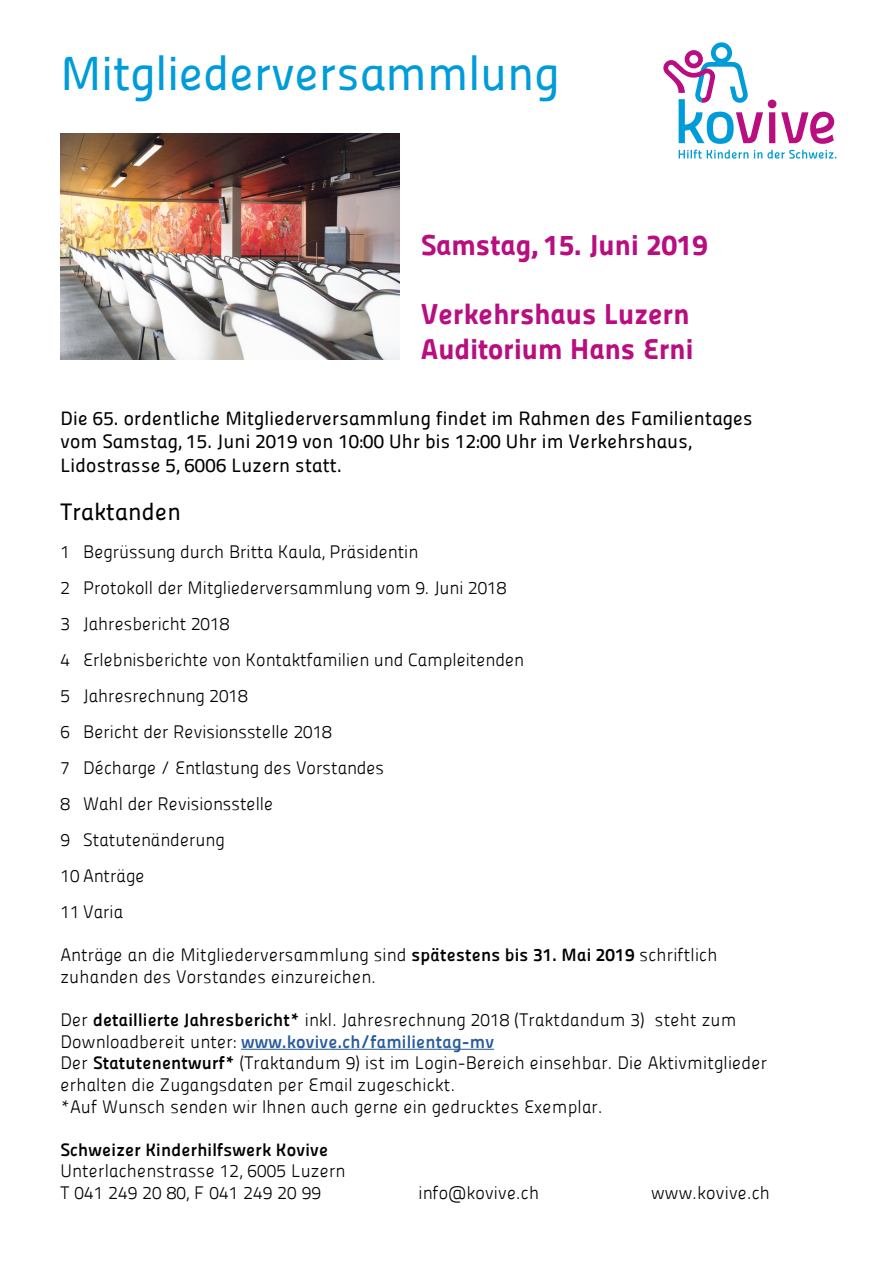
<style>
.page{position:relative;width:893px;height:1263px;background:#fff}
.page>*{position:absolute;margin:0;border:0;box-sizing:border-box;transform-origin:0 0}
.t1{font:48.3px "Panefresco 500 wt";color:#009cda}
.t2{font:28.95px/34.8px "Panefresco 999 wt";color:#b80e80}
.t3{font:24px "Panefresco 500 wt";letter-spacing:.01em;color:#000}
.t4{font:19.5px/23.4px "Panefresco 500 wt";letter-spacing:.01em;color:#000}
.t5{font:18px/36px "Panefresco 250 wt";letter-spacing:.01em;color:#000}
.t6{font:18px "Panefresco 750 wt";letter-spacing:.01em;color:#275b9b}
.t7{font:18px "Panefresco 750 wt";letter-spacing:.01em;color:#000}
.s1{font-family:"Panefresco 750 wt"}
.s2{font-family:"Panefresco 250 wt";color:#000}
</style>
<div class="page">
<hr style="left:241px;top:1049px;width:253px;height:1px;background:#275b9b">
<svg style="left:679px;top:150px;width:69px;height:9px"></svg>
<div style="left:768px;top:100px;width:8px;height:8px;background:#b80e80;border-radius:50%"></div>
<svg style="left:754px;top:150px;width:82px;height:9px"></svg>
<div style="left:769px;top:112px;width:6px;height:31px;background:#b80e80"></div>
<svg style="left:781px;top:112px;width:53px;height:32px"></svg>
<svg style="left:663px;top:42px;width:100px;height:102px"></svg>
<img style="left:60px;top:134px;width:340px;height:226px">
<h1 class="t1" style="left:60px;top:37px;width:501px">Mitgliederversammlung</h1>
<h2 class="t2" style="left:421px;top:225px;width:289px">Samstag, 15. Juni 2019</h2>
<h2 class="t2" style="left:421px;top:295px;width:274px">Verkehrshaus Luzern<br>Auditorium Hans Erni</h2>
<p class="t4" style="left:60px;top:405px;width:694px">Die 65. ordentliche Mitgliederversammlung findet im Rahmen des Familientages vom Samstag, 15. Juni 2019 von 10:00 Uhr bis 12:00 Uhr im Verkehrshaus,<br>Lidostrasse 5, 6006 Luzern statt.</p>
<h3 class="t3" style="left:60px;top:493px;width:122px">Traktanden</h3>
<p class="t5" style="left:60px;top:533px;width:465px">1 Begrüssung durch Britta Kaula, Präsidentin<br>2 Protokoll der Mitgliederversammlung vom 9. Juni 2018<br>3 Jahresbericht 2018<br>4 Erlebnisberichte von Kontaktfamilien und Campleitenden<br>5 Jahresrechnung 2018<br>6 Bericht der Revisionsstelle 2018<br>7 Décharge / Entlastung des Vorstandes<br>8 Wahl der Revisionsstelle<br>9 Statutenänderung<br>10 Anträge<br>11 Varia</p>
<p class="t5" style="left:60px;top:943px;width:658px;line-height:21.6px">Anträge an die Mitgliederversammlung sind <span class="s1">spätestens bis 31. Mai 2019</span> schriftlich zuhanden des Vorstandes einzureichen.</p>
<p class="t5" style="left:60px;top:1001px;width:677px">Der <span class="s1">detaillierte Jahresbericht*</span> inkl. Jahresrechnung 2018 (Traktdandum 3) steht zum</p>
<p class="t6" style="left:60px;top:1027px;width:435px"><span class="s2">Downloadbereit unter:</span> www.kovive.ch/familientag-mv</p>
<p class="t5" style="left:60px;top:1051px;width:708px;line-height:21.6px">Der <span class="s1">Statutenentwurf*</span> (Traktandum 9) ist im Login-Bereich einsehbar. Die Aktivmitglieder erhalten die Zugangsdaten per Email zugeschickt.<br>*Auf Wunsch senden wir Ihnen auch gerne ein gedrucktes Exemplar.</p>
<p class="t7" style="left:60px;top:1135px;width:269px">Schweizer Kinderhilfswerk Kovive</p>
<p class="t5" style="left:60px;top:1159px;width:286px;line-height:21.6px">Unterlachenstrasse 12, 6005 Luzern<br>T 041 249 20 80, F 041 249 20 99</p>
<p class="t5" style="left:418px;top:1174px;width:122px">info@kovive.ch</p>
<p class="t5" style="left:651px;top:1174px;width:120px">www.kovive.ch</p>
</div>
